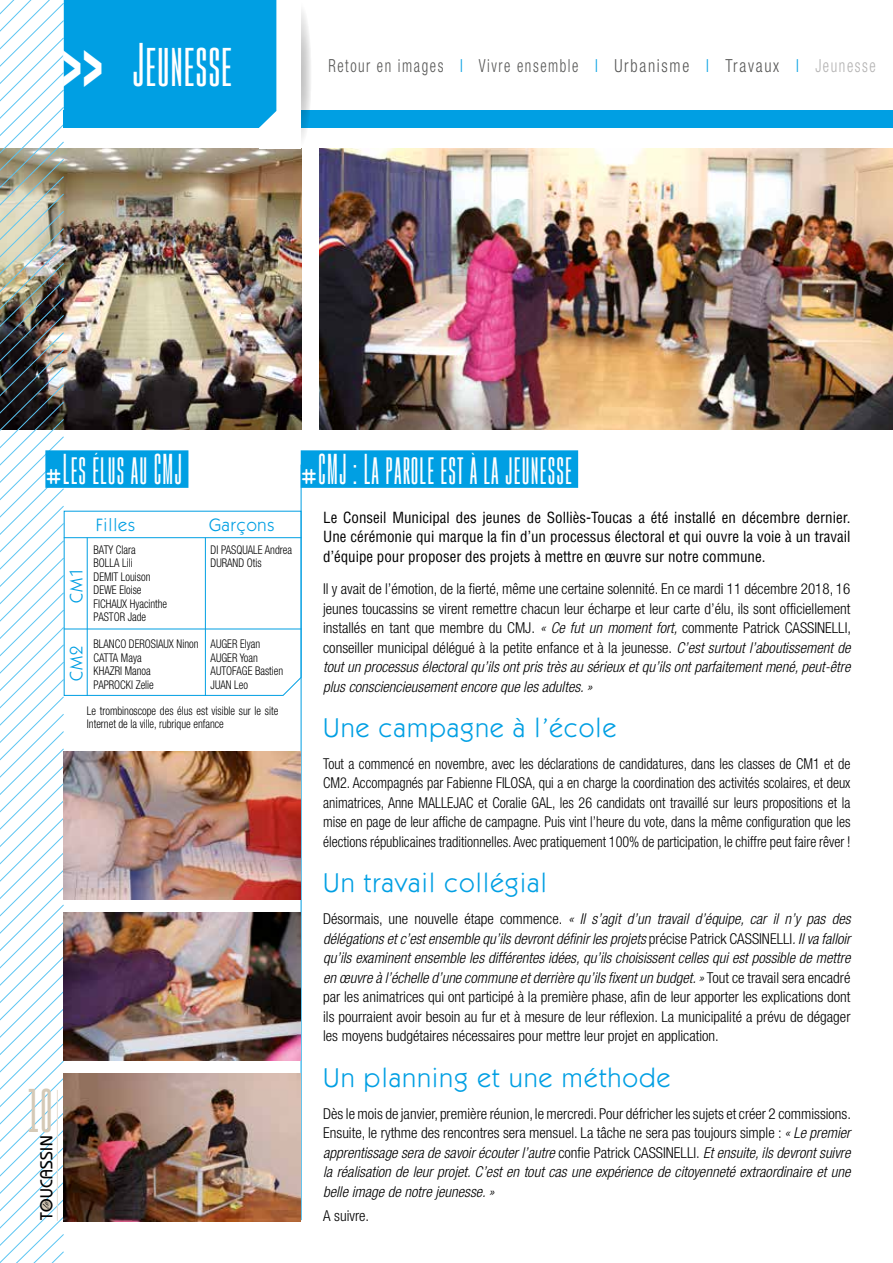
<style>
.page{position:relative;width:893px;height:1263px;background:#fff}
.page>*{position:absolute;margin:0;border:0;box-sizing:border-box;transform-origin:0 0}
.t1{font:45px "Gobold High";letter-spacing:.02em;color:#fff}
.t2{font:45px "Gobold High";color:#d5c9b6}
.t3{font:31.5px "Gobold High";letter-spacing:.04em;color:#fff;scale:.9 1}
.t4{font:27px "Itc Kabel";letter-spacing:.05em;color:#009fe3}
.t5{font:300 condensed 18px "Helvetica Neue";letter-spacing:.105em;color:#575756;scale:.82 1}
.t6{font:18px "Itc Kabel";letter-spacing:.05em;color:#009fe3}
.t7{font:500 17.25px "Bauhaus";letter-spacing:.025em;color:#000}
.t8{font:300 condensed 15px/19.5px "Helvetica Neue";color:#000;text-align:justify}
.t9{font:300 condensed 15px/19.5px "Helvetica Neue";color:#000;text-align:justify;scale:.94 1}
.t10{font:italic 300 condensed 15px/19.5px "Helvetica Neue";color:#000;text-align:justify}
.t11{font:condensed 15px/19.5px "Helvetica";color:#000;text-align:justify}
.t12{font:300 condensed 12px/13.5px "Helvetica Neue";color:#000;scale:.9 1}
.t13{font:8.7px "Cellos Script Personal Use Only";color:#000}
.s1{font-family:"Helvetica Neue";font-weight:900;font-stretch:expanded;font-size:69px}
.s2{color:#009fe3}
.s3{color:#b3b2b2}
.s4{font-family:"Gardens C"}
.s5{font-style:italic}
.s6{font-style:normal}
</style>
<div class="page">
<div style="left:64px;top:111px;width:829px;height:17px;background:#009fe3"></div>
<svg style="left:290px;top:2px;width:22px;height:145px"></svg>
<div style="left:301px;top:450px;width:277px;height:38px;background:#009fe3"></div>
<img style="left:320px;top:149px;width:573px;height:280px">
<img style="left:0;top:0;width:302px;height:1263px">
<hr style="left:64px;top:537px;width:237px;height:1px;background:#009fe3">
<hr style="left:87px;top:538px;width:1px;height:158px;background:#009fe3">
<hr style="left:205px;top:538px;width:1px;height:158px;background:#009fe3">
<hr style="left:64px;top:629px;width:237px;height:1px;background:#009fe3">
<h1 class="t1" style="left:62px;top:37px;width:172px"><span class="s1">&gt;&gt;</span> Jeunesse</h1>
<p class="t5" style="left:328px;top:55px;width:669px">Retour en images <span class="s2">I</span> Vivre ensemble <span class="s2">I</span> Urbanisme <span class="s2">I</span> Travaux <span class="s2">I</span> <span class="s3">Jeunesse</span></p>
<h2 class="t3" style="left:45px;top:450px;width:153px"><span class="s4">#</span>Les élus au CMJ</h2>
<h2 class="t3" style="left:301px;top:450px;width:303px"><span class="s4">#</span>CMJ : La parole est à la jeunesse</h2>
<p class="t6" style="left:66px;top:603px;width:36px;rotate:-90deg">CM1</p>
<p class="t6" style="left:66px;top:681px;width:36px;rotate:-90deg">CM2</p>
<p class="t6" style="left:96px;top:514px;width:41px">Filles</p>
<p class="t6" style="left:209px;top:514px;width:67px">Garçons</p>
<p class="t12" style="left:94px;top:542px;width:83px">BATY Clara<br>BOLLA Lili<br>DEMIT Louison<br>DEWE Eloise<br>FICHAUX Hyacinthe<br>PASTOR Jade</p>
<p class="t12" style="left:94px;top:637px;width:118px">BLANCO DEROSIAUX Ninon<br>CATTA Maya<br>KHAZRI Manoa<br>PAPROCKI Zelie</p>
<p class="t12" style="left:211px;top:542px;width:92px">DI PASQUALE Andrea<br>DURAND Otis</p>
<p class="t12" style="left:211px;top:637px;width:82px">AUGER Elyan<br>AUGER Yoan<br>AUTOFAGE Bastien<br>JUAN Leo</p>
<p class="t12" style="left:87px;top:704px;width:214px">Le trombinoscope des élus est visible sur le site<br>Internet de la ville, rubrique enfance</p>
<h1 class="t2" style="left:27px;top:1083px;width:27px">10</h1>
<p class="t7" style="left:36px;top:1220px;width:86px;rotate:-90deg">TOUCASSIN</p>
<p class="t13" style="left:41px;top:1208px;width:9px;rotate:-90deg">le</p>
<p class="t11" style="left:323px;top:507px;width:529px">Le Conseil Municipal des jeunes de Solliès-Toucas a été installé en décembre dernier.<br>Une cérémonie qui marque la fin d’un processus électoral et qui ouvre la voie à un travail d’équipe pour proposer des projets à mettre en œuvre sur notre commune.</p>
<p class="t8" style="left:323px;top:579px;width:529px">Il y avait de l’émotion, de la fierté, même une certaine solennité. En ce mardi 11 décembre 2018, 16 jeunes toucassins se virent remettre chacun leur écharpe et leur carte d’élu, ils sont officiellement installés en tant que membre du CMJ. <span class="s5">« Ce fut un moment fort,</span> commente Patrick CASSINELLI, conseiller municipal délégué à la petite enfance et à la jeunesse. <span class="s5">C’est surtout l’aboutissement de tout un processus électoral qu’ils ont pris très au sérieux et qu’ils ont parfaitement mené, peut-être plus consciencieusement encore que les adultes. »</span></p>
<h3 class="t4" style="left:323px;top:712px;width:295px">Une campagne à l’école</h3>
<p class="t9" style="left:323px;top:754px;width:563px">Tout a commencé en novembre, avec les déclarations de candidatures, dans les classes de CM1 et de CM2. Accompagnés par Fabienne FILOSA, qui a en charge la coordination des activités scolaires, et deux animatrices, Anne MALLEJAC et Coralie GAL, les 26 candidats ont travaillé sur leurs propositions et la mise en page de leur affiche de campagne. Puis vint l’heure du vote, dans la même configuration que les élections républicaines traditionnelles. Avec pratiquement 100% de participation, le chiffre peut faire rêver !</p>
<h3 class="t4" style="left:323px;top:867px;width:225px">Un travail collégial</h3>
<p class="t8" style="left:323px;top:909px;width:529px">Désormais, une nouvelle étape commence. <span class="s5">« Il s’agit d’un travail d’équipe, car il n’y pas des délégations et c’est ensemble qu’ils devront définir les projets</span> précise Patrick CASSINELLI<span class="s5">. Il va falloir qu’ils examinent ensemble les différentes idées, qu’ils choisissent celles qui est possible de mettre en œuvre à l’échelle d’une commune et derrière qu’ils fixent un budget. »</span> Tout ce travail sera encadré par les animatrices qui ont participé à la première phase, afin de leur apporter les explications dont ils pourraient avoir besoin au fur et à mesure de leur réflexion. La municipalité a prévu de dégager les moyens budgétaires nécessaires pour mettre leur projet en application.</p>
<h3 class="t4" style="left:323px;top:1062px;width:349px">Un planning et une méthode</h3>
<p class="t10" style="left:323px;top:1104px;width:529px"><span class="s6">Dès le mois de janvier, première réunion, le mercredi. Pour défricher les sujets et créer 2 commissions.<br>Ensuite, le rythme des rencontres sera mensuel. La tâche ne sera pas toujours simple :</span> « Le premier apprentissage sera de savoir écouter l’autre <span class="s6">confie Patrick CASSINELLI.</span> Et ensuite, ils devront suivre la réalisation de leur projet. C’est en tout cas une expérience de citoyenneté extraordinaire et une belle image de notre jeunesse. »</p>
<p class="t8" style="left:323px;top:1205px;width:48px">A suivre.</p>
</div>
